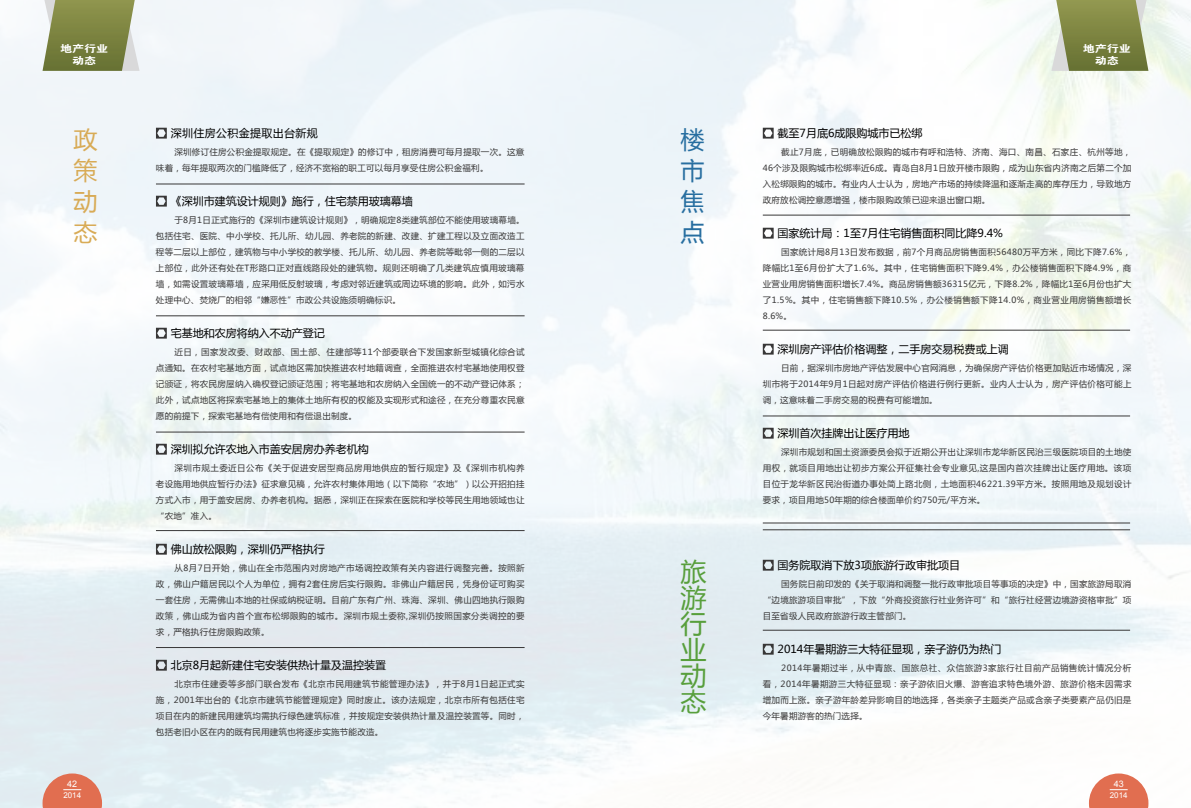
<style>
.page{position:relative;width:1191px;height:808px;background:#fff}
.page>*{position:absolute;margin:0;border:0;box-sizing:border-box;transform-origin:0 0}
.t1{font:26px/26px "Microsoft Ya Hei";color:#589f3c;text-align:justify}
.t2{font:24px/31.1px "Microsoft Ya Hei";color:#d8ab56;text-align:justify}
.t3{font:24px/31.1px "Microsoft Ya Hei";color:#276ea0;text-align:justify}
.t4{font:11px "Microsoft Ya Hei";color:#000}
.t5{font:11px "Microsoft Ya Hei";letter-spacing:.03em;color:#000}
.t6{font:10px/12px "FZDHTJW GB1 0";color:#fff;text-align:center;scale:1.2 1}
.t7{font:9px "Arial";color:#fff}
.t8{font:8.5px/16px "Microsoft Ya Hei";letter-spacing:.035em;color:#383737;text-align:justify}
.t9{font:8px "Arial";color:#fff}
</style>
<div class="page">
<svg style="left:43px;top:773px;width:59px;height:35px;background:#e18770"></svg>
<svg style="left:43px;top:0;width:97px;height:71px;background:#8e955f"></svg>
<svg style="left:1089px;top:773px;width:59px;height:35px"></svg>
<svg style="left:1051px;top:0;width:97px;height:71px;background:#8f965e"></svg>
<svg style="left:156px;top:128px;width:11px;height:11px"></svg>
<svg style="left:156px;top:196px;width:11px;height:11px"></svg>
<svg style="left:156px;top:328px;width:11px;height:11px"></svg>
<svg style="left:156px;top:444px;width:11px;height:11px"></svg>
<svg style="left:156px;top:544px;width:11px;height:11px"></svg>
<svg style="left:156px;top:660px;width:11px;height:11px"></svg>
<hr style="left:156px;top:184px;width:368px;height:1px;background:#383737">
<hr style="left:156px;top:315px;width:368px;height:1px;background:#383737">
<hr style="left:156px;top:432px;width:368px;height:1px;background:#383737">
<hr style="left:156px;top:647px;width:368px;height:1px;background:#383737">
<hr style="left:156px;top:530px;width:368px;height:1px;background:#383737">
<svg style="left:763px;top:128px;width:10px;height:11px"></svg>
<svg style="left:763px;top:228px;width:10px;height:11px"></svg>
<svg style="left:763px;top:344px;width:10px;height:11px"></svg>
<svg style="left:763px;top:428px;width:10px;height:11px"></svg>
<svg style="left:763px;top:560px;width:10px;height:11px"></svg>
<svg style="left:763px;top:644px;width:10px;height:11px"></svg>
<hr style="left:763px;top:215px;width:367px;height:1px;background:#383737">
<hr style="left:763px;top:330px;width:367px;height:1px;background:#383737">
<hr style="left:763px;top:416px;width:367px;height:1px;background:#383737">
<hr style="left:763px;top:630px;width:367px;height:1px;background:#383737">
<hr style="left:763px;top:523px;width:367px;height:1px;background:#383737">
<hr style="left:763px;top:529px;width:367px;height:1px;background:#383737">
<p class="t6" style="left:60px;top:43px;width:41px">地产行业动态</p>
<p class="t6" style="left:1082px;top:43px;width:41px">地产行业动态</p>
<h2 class="t2" style="left:73px;top:123px;width:25px">政策动态</h2>
<p class="t5" style="left:171px;top:126px;width:148px">深圳住房公积金提取出台新规</p>
<p class="t8" style="left:156px;top:144px;width:370px;text-indent:18px">深圳修订住房公积金提取规定。在《提取规定》的修订中，租房消费可每月提取一次。这意味着，每年提取两次的门槛降低了，经济不宽裕的职工可以每月享受住房公积金福利。</p>
<p class="t4" style="left:171px;top:194px;width:243px">《深圳市建筑设计规则》施行，住宅禁用玻璃幕墙</p>
<p class="t8" style="left:156px;top:212px;width:370px;text-indent:18px">于8月1日正式施行的《深圳市建筑设计规则》，明确规定8类建筑部位不能使用玻璃幕墙。包括住宅、医院、中小学校、托儿所、幼儿园、养老院的新建、改建、扩建工程以及立面改造工程等二层以上部位，建筑物与中小学校的教学楼、托儿所、幼儿园、养老院等毗邻一侧的二层以上部位，此外还有处在T形路口正对直线路段处的建筑物。规则还明确了几类建筑应慎用玻璃幕墙，如需设置玻璃幕墙，应采用低反射玻璃，考虑对邻近建筑或周边环境的影响。此外，如污水处理中心、焚烧厂的相邻“嫌恶性”市政公共设施须明确标识。</p>
<p class="t4" style="left:171px;top:326px;width:155px">宅基地和农房将纳入不动产登记</p>
<p class="t8" style="left:156px;top:344px;width:370px;text-indent:18px">近日，国家发改委、财政部、国土部、住建部等11个部委联合下发国家新型城镇化综合试点通知。在农村宅基地方面，试点地区需加快推进农村地籍调查，全面推进农村宅基地使用权登记颁证，将农民房屋纳入确权登记颁证范围；将宅基地和农房纳入全国统一的不动产登记体系；此外，试点地区将探索宅基地上的集体土地所有权的权能及实现形式和途径，在充分尊重农民意愿的前提下，探索宅基地有偿使用和有偿退出制度。</p>
<p class="t4" style="left:171px;top:442px;width:199px">深圳拟允许农地入市盖安居房办养老机构</p>
<p class="t8" style="left:156px;top:460px;width:370px;text-indent:18px">深圳市规土委近日公布《关于促进安居型商品房用地供应的暂行规定》及《深圳市机构养老设施用地供应暂行办法》征求意见稿，允许农村集体用地（以下简称“农地”）以公开招拍挂方式入市，用于盖安居房、办养老机构。据悉，深圳正在探索在医院和学校等民生用地领域也让“农地”准入。</p>
<p class="t4" style="left:171px;top:542px;width:155px">佛山放松限购，深圳仍严格执行</p>
<p class="t8" style="left:156px;top:560px;width:370px;text-indent:18px">从8月7日开始，佛山在全市范围内对房地产市场调控政策有关内容进行调整完善。按照新政，佛山户籍居民以个人为单位，拥有2套住房后实行限购。非佛山户籍居民，凭身份证可购买一套住房，无需佛山本地的社保或纳税证明。目前广东有广州、珠海、深圳、佛山四地执行限购政策，佛山成为省内首个宣布松绑限购的城市。深圳市规土委称,深圳仍按照国家分类调控的要求，严格执行住房限购政策。</p>
<p class="t4" style="left:171px;top:658px;width:217px">北京8月起新建住宅安装供热计量及温控装置</p>
<p class="t8" style="left:156px;top:676px;width:370px;text-indent:18px">北京市住建委等多部门联合发布《北京市民用建筑节能管理办法》，并于8月1日起正式实施，2001年出台的《北京市建筑节能管理规定》同时废止。该办法规定，北京市所有包括住宅项目在内的新建民用建筑均需执行绿色建筑标准，并按规定安装供热计量及温控装置等。同时，包括老旧小区在内的既有民用建筑也将逐步实施节能改造。</p>
<h2 class="t3" style="left:680px;top:123px;width:25px">楼市焦点</h2>
<p class="t4" style="left:777px;top:126px;width:146px">截至7月底6成限购城市已松绑</p>
<p class="t8" style="left:763px;top:144px;width:370px;text-indent:18px">截止7月底，已明确放松限购的城市有呼和浩特、济南、海口、南昌、石家庄、杭州等地，46个涉及限购城市松绑率近6成。青岛自8月1日放开楼市限购，成为山东省内济南之后第二个加入松绑限购的城市。有业内人士认为，房地产市场的持续降温和逐渐走高的库存压力，导致地方政府放松调控意愿增强，楼市限购政策已迎来退出窗口期。</p>
<p class="t4" style="left:777px;top:226px;width:227px">国家统计局：1至7月住宅销售面积同比降9.4%</p>
<p class="t8" style="left:763px;top:244px;width:370px;text-indent:18px">国家统计局8月13日发布数据，前7个月商品房销售面积56480万平方米，同比下降7.6%，降幅比1至6月份扩大了1.6%。其中，住宅销售面积下降9.4%，办公楼销售面积下降4.9%，商业营业用房销售面积增长7.4%。商品房销售额36315亿元，下降8.2%，降幅比1至6月份也扩大了1.5%。其中，住宅销售额下降10.5%，办公楼销售额下降14.0%，商业营业用房销售额增长8.6%。</p>
<p class="t4" style="left:777px;top:342px;width:232px">深圳房产评估价格调整，二手房交易税费或上调</p>
<p class="t8" style="left:763px;top:360px;width:370px;text-indent:18px">日前，据深圳市房地产评估发展中心官网消息，为确保房产评估价格更加贴近市场情况，深圳市将于2014年9月1日起对房产评估价格进行例行更新。业内人士认为，房产评估价格可能上调，这意味着二手房交易的税费有可能增加。</p>
<p class="t4" style="left:777px;top:426px;width:133px">深圳首次挂牌出让医疗用地</p>
<p class="t8" style="left:763px;top:444px;width:370px;text-indent:18px">深圳市规划和国土资源委员会拟于近期公开出让深圳市龙华新区民治三级医院项目的土地使用权，就项目用地出让初步方案公开征集社会专业意见,这是国内首次挂牌出让医疗用地。该项目位于龙华新区民治街道办事处简上路北侧，土地面积46221.39平方米。按照用地及规划设计要求，项目用地50年期的综合楼面单价约750元/平方米。</p>
<h1 class="t1" style="left:680px;top:557px;width:27px">旅游行业动态</h1>
<p class="t4" style="left:777px;top:558px;width:184px">国务院取消下放3项旅游行政审批项目</p>
<p class="t8" style="left:763px;top:576px;width:370px;text-indent:18px">国务院日前印发的《关于取消和调整一批行政审批项目等事项的决定》中，国家旅游局取消“边境旅游项目审批”，下放“外商投资旅行社业务许可”和“旅行社经营边境游资格审批”项目至省级人民政府旅游行政主管部门。</p>
<p class="t4" style="left:777px;top:642px;width:225px">2014年暑期游三大特征显现，亲子游仍为热门</p>
<p class="t8" style="left:763px;top:660px;width:370px;text-indent:18px">2014年暑期过半，从中青旅、国旅总社、众信旅游3家旅行社目前产品销售统计情况分析看，2014年暑期游三大特征显现：亲子游依旧火爆、游客追求特色境外游、旅游价格未因需求增加而上涨。亲子游年龄差异影响目的地选择，各类亲子主题类产品或含亲子类要素产品仍旧是今年暑期游客的热门选择。</p>
<p class="t7" style="left:67px;top:778px;width:12px">42</p>
<p class="t9" style="left:63px;top:790px;width:19px">2014</p>
<p class="t7" style="left:1113px;top:778px;width:12px">43</p>
<p class="t9" style="left:1109px;top:790px;width:19px">2014</p>
</div>
